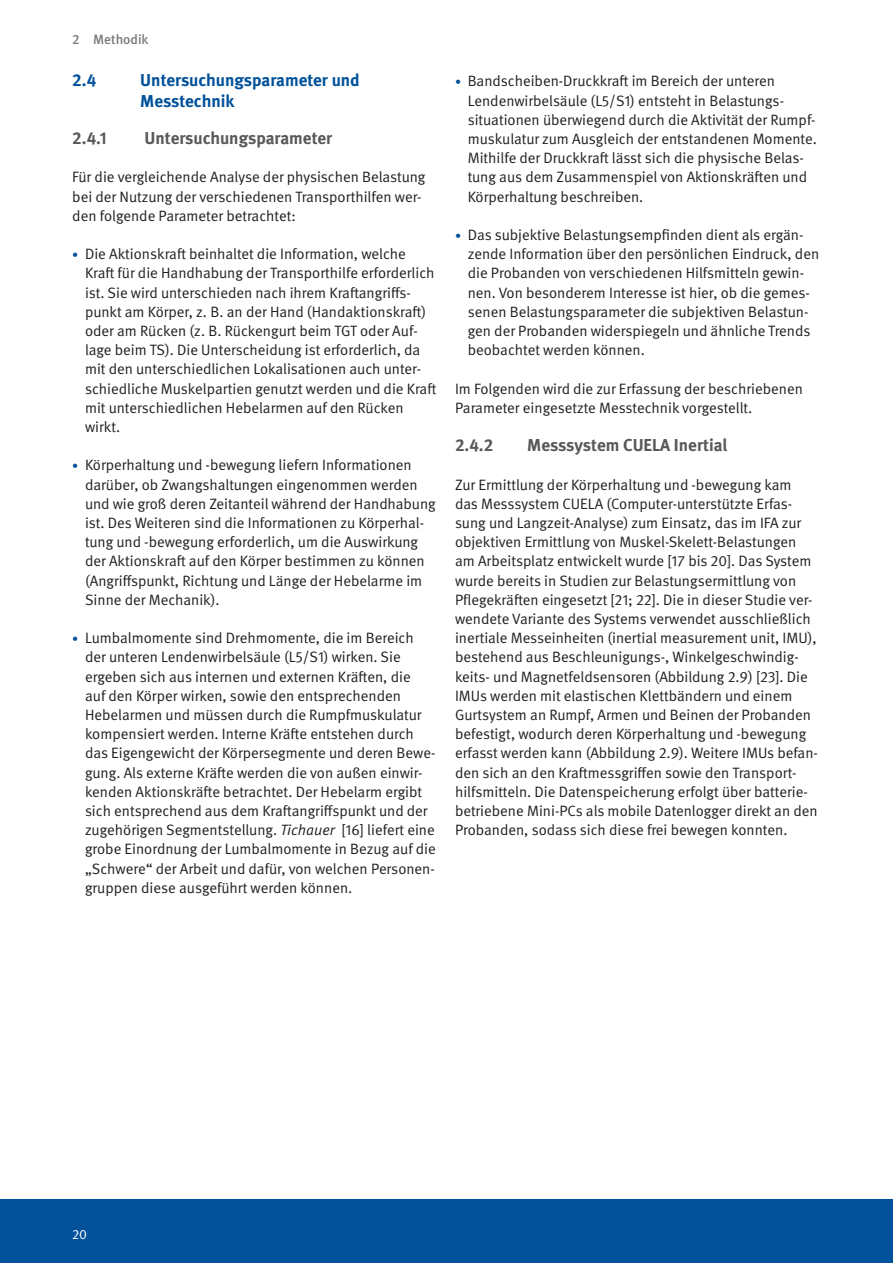
<style>
.page{position:relative;width:893px;height:1263px;background:#fff}
.page>*{position:absolute;margin:0;border:0;box-sizing:border-box;transform-origin:0 0}
.Überschrift_1_1_1{font:700 17.25px "DGUV Meta";color:#57585a}
.Überschrift_1_1_blau{font:700 17.25px/20.2px "DGUV Meta";letter-spacing:-.005em;color:#01519b}
.Grundtext{font:15px/19.2px "DGUV Meta";color:#231f20}
.Kolumnentitel_links{font:500 13.5px "DGUV Meta";color:#787a7d}
.t1{font:13.5px "DGUV Meta";color:#fff}
.s1{font-size:12px;color:#01519b}
.s2{font-style:italic}
</style>
<div class="page">
<div style="left:0;top:1199px;width:893px;height:64px;background:#01519b"></div>
<p class="Kolumnentitel_links" style="left:72px;top:32px;width:78px">2 Methodik</p>
<p class="Überschrift_1_1_blau" style="left:72px;top:71px;width:25px">2.4</p>
<p class="Überschrift_1_1_blau" style="left:140px;top:71px;width:221px">Untersuchungsparameter und<br>Messtechnik</p>
<p class="Überschrift_1_1_1" style="left:72px;top:128px;width:36px">2.4.1</p>
<p class="Überschrift_1_1_1" style="left:145px;top:128px;width:189px">Untersuchungsparameter</p>
<p class="Grundtext" style="left:72px;top:168px;width:355px">Für die vergleichende Analyse der physischen Belastung bei der Nutzung der verschiedenen Transporthilfen wer&shy;den folgende Parameter betrachtet:</p>
<p class="Grundtext" style="left:85px;top:245px;width:353px;text-indent:-13px"><span class="s1">•</span> Die Aktionskraft beinhaltet die Information, welche Kraft für die Handhabung der Transporthilfe erforderlich ist. Sie wird unterschieden nach ihrem Kraftangriffs&shy;punkt am Körper, z. B. an der Hand (Handaktionskraft) oder am Rücken (z. B. Rückengurt beim TGT oder Auf&shy;lage beim TS). Die Unterscheidung ist erforderlich, da mit den unterschiedlichen Lokalisationen auch unter&shy;schiedliche Muskelpartien genutzt werden und die Kraft mit unterschiedlichen Hebelarmen auf den Rücken wirkt.</p>
<p class="Grundtext" style="left:85px;top:456px;width:352px;text-indent:-13px"><span class="s1">•</span> Körperhaltung und -bewegung liefern Informationen darüber, ob Zwangshaltungen eingenommen werden und wie groß deren Zeitanteil während der Handhabung ist. Des Weiteren sind die Informationen zu Körperhal&shy;tung und -bewegung erforderlich, um die Auswirkung der Aktionskraft auf den Körper bestimmen zu können (Angriffspunkt, Richtung und Länge der Hebelarme im Sinne der Mechanik).</p>
<p class="Grundtext" style="left:85px;top:629px;width:352px;text-indent:-13px"><span class="s1">•</span> Lumbalmomente sind Drehmomente, die im Bereich der unteren Lendenwirbelsäule (L5/S1) wirken. Sie ergeben sich aus internen und externen Kräften, die<br>auf den Körper wirken, sowie den entsprechenden Hebelarmen und müssen durch die Rumpfmuskulatur kompensiert werden. Interne Kräfte entstehen durch das Eigengewicht der Körpersegmente und deren Bewe&shy;gung. Als externe Kräfte werden die von außen einwir&shy;kenden Aktionskräfte betrachtet. Der Hebelarm ergibt sich entsprechend aus dem Kraftangriffspunkt und der zugehörigen Segmentstellung. <span class="s2">Tichauer</span> [16] liefert eine grobe Einordnung der Lumbalmomente in Bezug auf die „Schwere“ der Arbeit und dafür, von welchen Personen&shy;gruppen diese ausgeführt werden können.</p>
<p class="Grundtext" style="left:468px;top:72px;width:351px;text-indent:-13px"><span class="s1">•</span> Bandscheiben-Druckkraft im Bereich der unteren Lendenwirbelsäule (L5/S1) entsteht in Belastungs&shy;situationen überwiegend durch die Aktivität der Rumpf&shy;muskulatur zum Ausgleich der entstandenen Momente.<br>Mithilfe der Druckkraft lässt sich die physische Belas&shy;tung aus dem Zusammenspiel von Aktionskräften und Körperhaltung beschreiben.</p>
<p class="Grundtext" style="left:468px;top:226px;width:353px;text-indent:-13px"><span class="s1">•</span> Das subjektive Belastungsempfinden dient als ergän&shy;zende Information über den persönlichen Eindruck, den die Probanden von verschiedenen Hilfsmitteln gewin&shy;nen. Von besonderem Interesse ist hier, ob die gemes&shy;senen Belastungsparameter die subjektiven Belastun&shy;gen der Probanden widerspiegeln und ähnliche Trends beobachtet werden können.</p>
<p class="Grundtext" style="left:455px;top:379px;width:349px">Im Folgenden wird die zur Erfassung der beschriebenen<br>Parameter eingesetzte Messtechnik vorgestellt.</p>
<p class="Überschrift_1_1_1" style="left:455px;top:435px;width:40px">2.4.2</p>
<p class="Überschrift_1_1_1" style="left:527px;top:435px;width:202px">Messsystem CUELA Inertial</p>
<p class="Grundtext" style="left:455px;top:475px;width:364px">Zur Ermittlung der Körperhaltung und -bewegung kam das Messsystem CUELA (Computer-unterstützte Erfas&shy;sung und Langzeit-Analyse) zum Einsatz, das im IFA zur objektiven Ermittlung von Muskel-Skelett-Belastungen am Arbeitsplatz entwickelt wurde [17 bis 20]. Das System wurde bereits in Studien zur Belastungsermittlung von Pflegekräften eingesetzt [21; 22]. Die in dieser Studie ver&shy;wendete Variante des Systems verwendet ausschließlich inertiale Messeinheiten (inertial measurement unit, IMU), bestehend aus Beschleunigungs-, Winkelgeschwindig&shy;keits- und Magnetfeldsensoren (Abbildung 2.9) [23]. Die IMUs werden mit elastischen Klettbändern und einem Gurtsystem an Rumpf, Armen und Beinen der Probanden befestigt, wodurch deren Körperhaltung und -bewegung erfasst werden kann (Abbildung 2.9). Weitere IMUs befan&shy;den sich an den Kraftmessgriffen sowie den Transport&shy;hilfsmitteln. Die Datenspeicherung erfolgt über batterie&shy;betriebene Mini-PCs als mobile Datenlogger direkt an den Probanden, sodass sich diese frei bewegen konnten.</p>
<p class="t1" style="left:72px;top:1226px;width:16px">20</p>
</div>
